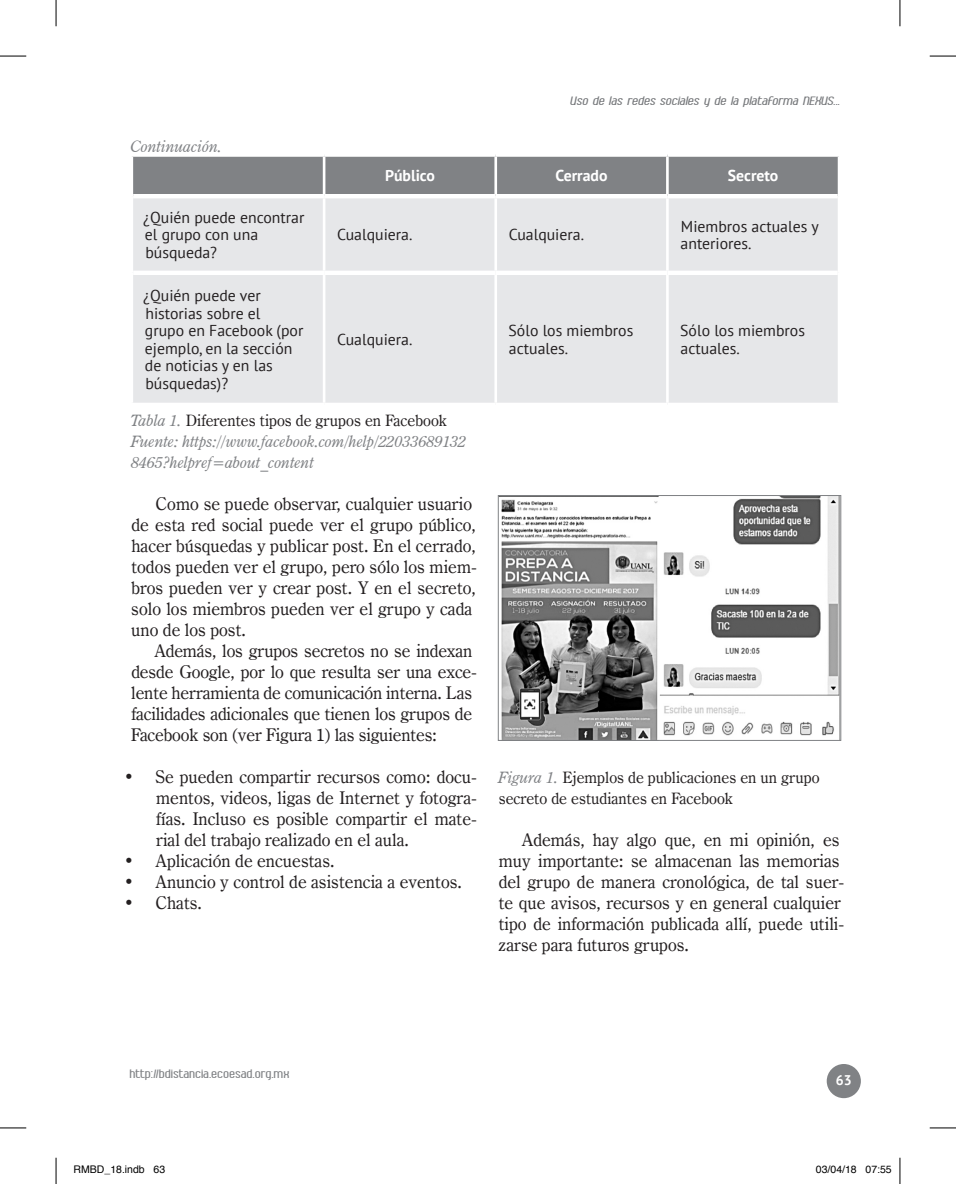
<style>
.page{position:relative;width:956px;height:1184px;background:#fff}
.page>*{position:absolute;margin:0;border:0;box-sizing:border-box;transform-origin:0 0}
.TEXTO2{font:17.5px/21px "Century Oldstyle BT";color:#231f20}
.LISTADO{font:17.5px/21px "Century Oldstyle BT";color:#231f20;text-align:justify}
.TABLA_TEXTO_IZQ{font:15.75px/17.5px "PT Sans";color:#231f20}
.FIGURA_TIT{font:15.75px/21px "Century Oldstyle BT";color:#231f20}
.FIGURA_TIT-2{font:italic 15.75px/21px "Century Oldstyle BT";color:#808285}
.TABLA_TITULO{font:700 15.75px "PT Sans";color:#fff}
.TEXTO1{font:italic 15.75px "Century Oldstyle BT";color:#808285}
.t1{font:italic 700 14px "Ambrosia";color:#76787b}
.t2{font:700 14px "Ambrosia";color:#808285}
.t3{font:700 14px "PT Sans";color:#fff}
.t4{font:10.5px "Helvetica";color:#000}
.s1{font-style:italic;color:#808285}
</style>
<div class="page">
<div style="left:826px;top:1063px;width:34px;height:34px;background:#808285;border-radius:50%"></div>
<div style="left:133px;top:157px;width:704px;height:37px;background:#808285"></div>
<div style="left:133px;top:198px;width:704px;height:204px;background:#e6e7e9"></div>
<hr style="left:323px;top:157px;width:2px;height:37px;background:#fff">
<hr style="left:494px;top:157px;width:3px;height:37px;background:#fff">
<hr style="left:666px;top:157px;width:2px;height:37px;background:#fff">
<hr style="left:323px;top:198px;width:2px;height:72px;background:#fff">
<hr style="left:494px;top:198px;width:3px;height:72px;background:#fff">
<hr style="left:666px;top:198px;width:2px;height:72px;background:#fff">
<hr style="left:323px;top:275px;width:2px;height:127px;background:#fff">
<hr style="left:494px;top:275px;width:3px;height:127px;background:#fff">
<hr style="left:666px;top:275px;width:2px;height:127px;background:#fff">
<div style="left:133px;top:270px;width:191px;height:5px;background:#fff"></div>
<div style="left:324px;top:270px;width:171px;height:5px;background:#fff"></div>
<div style="left:495px;top:270px;width:172px;height:5px;background:#fff"></div>
<div style="left:667px;top:270px;width:170px;height:5px;background:#fff"></div>
<img style="left:501px;top:497px;width:338px;height:241px">
<div style="left:498px;top:495px;width:343px;height:245px;border:1px solid #808285"></div>
<svg style="left:0;top:56px;width:26px;height:1px"></svg>
<svg style="left:929px;top:56px;width:26px;height:1px"></svg>
<svg style="left:0;top:1127px;width:26px;height:1px"></svg>
<svg style="left:929px;top:1127px;width:26px;height:1px"></svg>
<svg style="left:56px;top:0;width:1px;height:26px"></svg>
<svg style="left:56px;top:1157px;width:1px;height:26px"></svg>
<svg style="left:899px;top:0;width:1px;height:26px"></svg>
<svg style="left:899px;top:1157px;width:1px;height:26px"></svg>
<p class="TEXTO1" style="left:130px;top:137px;width:93px">Continuación.</p>
<p class="TABLA_TEXTO_IZQ" style="left:143px;top:208px;width:163px">¿Quién puede encontrar el grupo con una búsqueda?</p>
<p class="TABLA_TEXTO_IZQ" style="left:143px;top:286px;width:162px">¿Quién puede ver historias sobre el<br>grupo en Facebook (por ejemplo, en la sección de noticias y en las búsquedas)?</p>
<p class="t1" style="left:570px;top:95px;width:271px">Uso de las redes sociales y de la plataforma NEXUS...</p>
<p class="TABLA_TITULO" style="left:385px;top:165px;width:51px">Público</p>
<p class="TABLA_TITULO" style="left:555px;top:165px;width:54px">Cerrado</p>
<p class="TABLA_TITULO" style="left:727px;top:165px;width:52px">Secreto</p>
<p class="TABLA_TEXTO_IZQ" style="left:337px;top:226px;width:77px">Cualquiera.</p>
<p class="TABLA_TEXTO_IZQ" style="left:508px;top:226px;width:77px">Cualquiera.</p>
<p class="TABLA_TEXTO_IZQ" style="left:680px;top:217px;width:139px">Miembros actuales y anteriores.</p>
<p class="TABLA_TEXTO_IZQ" style="left:337px;top:330px;width:77px">Cualquiera.</p>
<p class="TABLA_TEXTO_IZQ" style="left:508px;top:321px;width:126px">Sólo los miembros actuales.</p>
<p class="TABLA_TEXTO_IZQ" style="left:680px;top:321px;width:126px">Sólo los miembros actuales.</p>
<p class="FIGURA_TIT" style="left:130px;top:409px;width:318px"><span class="s1">Tabla 1.</span> Diferentes tipos de grupos en Facebook</p>
<p class="FIGURA_TIT-2" style="left:131px;top:430px;width:337px">Fuente: https://www.facebook.com/help/22033689132<br>8465?helpref=about_content</p>
<p class="TEXTO2" style="left:131px;top:492px;width:347px;text-indent:24px">Como se puede observar, cualquier usuario de esta red social puede ver el grupo público, hacer búsquedas y publicar post. En el cerrado, todos pueden ver el grupo, pero sólo los miem&shy;bros pueden ver y crear post. Y en el secreto, solo los miembros pueden ver el grupo y cada uno de los post.</p>
<p class="TEXTO2" style="left:131px;top:639px;width:347px;text-indent:24px">Además, los grupos secretos no se indexan desde Google, por lo que resulta ser una exce&shy;lente herramienta de comunicación interna. Las facilidades adicionales que tienen los grupos de Facebook son (ver Figura 1) las siguientes:</p>
<p class="LISTADO" style="left:156px;top:765px;width:322px;text-indent:-32px">• Se pueden compartir recursos como: docu&shy;mentos, videos, ligas de Internet y fotogra&shy;fías. Incluso es posible compartir el mate&shy;rial del trabajo realizado en el aula.</p>
<p class="LISTADO" style="left:124px;top:849px;width:212px">• Aplicación de encuestas.</p>
<p class="LISTADO" style="left:124px;top:870px;width:339px">• Anuncio y control de asistencia a eventos.</p>
<p class="LISTADO" style="left:124px;top:891px;width:80px">• Chats.</p>
<p class="FIGURA_TIT" style="left:498px;top:766px;width:322px"><span class="s1">Figura 1.</span> Ejemplos de publicaciones en un grupo secreto de estudiantes en Facebook</p>
<p class="TEXTO2" style="left:498px;top:828px;width:347px;text-indent:23px">Además, hay algo que, en mi opinión, es muy importante: se almacenan las memorias del grupo de manera cronológica, de tal suer&shy;te que avisos, recursos y en general cualquier tipo de información publicada allí, puede utili&shy;zarse para futuros grupos.</p>
<p class="t2" style="left:130px;top:1066px;width:161px">http://bdistancia.ecoesad.org.mx</p>
<p class="t3" style="left:835px;top:1070px;width:17px">63</p>
<p class="t4" style="left:74px;top:1161px;width:93px">RMBD_18.indb 63</p>
<p class="t4" style="left:815px;top:1161px;width:77px">03/04/18 07:55</p>
</div>
